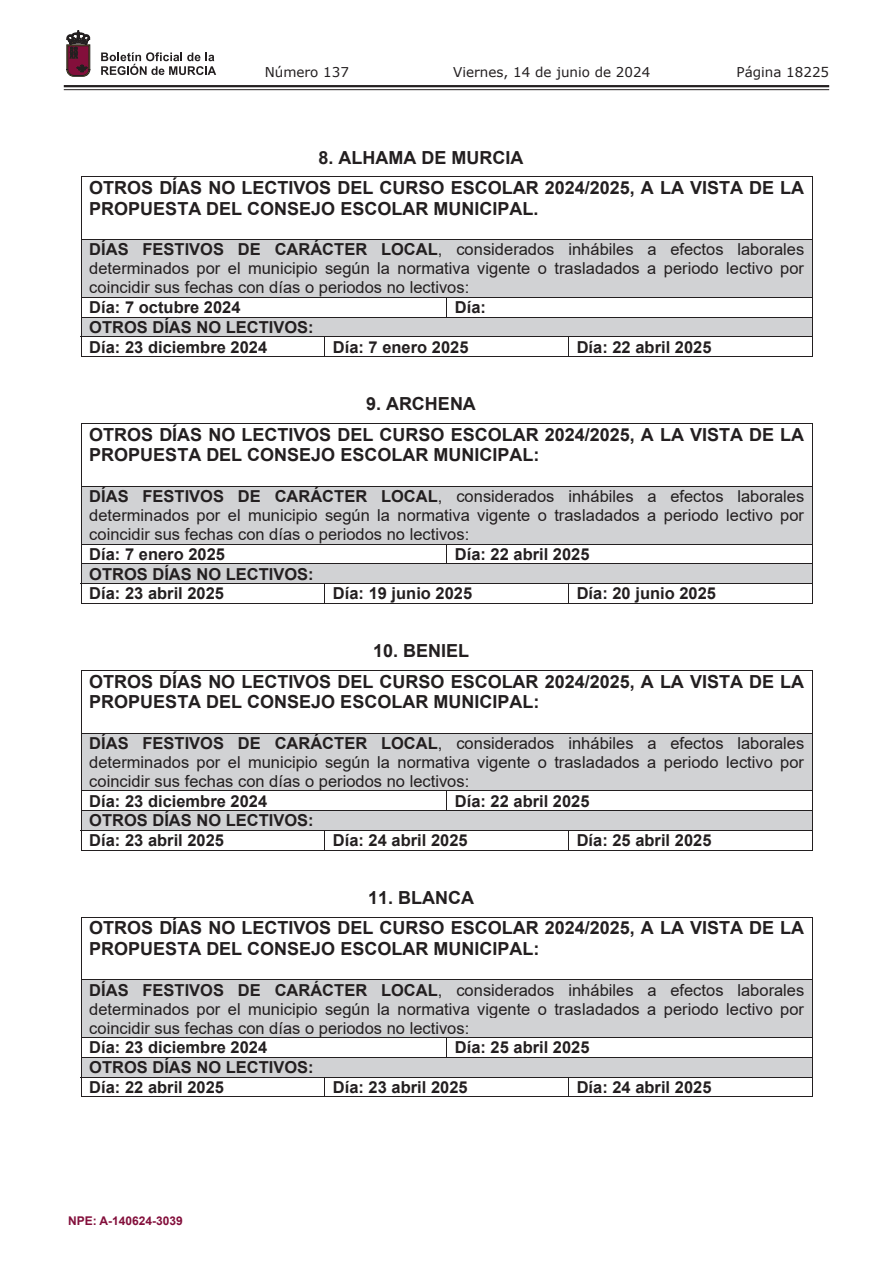
<style>
.page{position:relative;width:893px;height:1263px;background:#fff}
.page>*{position:absolute;margin:0;border:0;box-sizing:border-box;transform-origin:0 0}
.t1{font:700 18px/30.5px "Arial";color:#231f20}
.t2{font:16.5px/19px "Arial";color:#231f20;text-align:justify}
.t3{font:700 16.5px/19.6px "Arial";color:#231f20}
.t4{font:13.5px "Verdana";color:#231f20}
.t5{font:700 12px "Arial";color:#830f3b}
.s1{font-weight:700}
</style>
<div class="page">
<hr style="left:64px;top:85px;width:765px;height:2px;background:#231f20">
<hr style="left:64px;top:89px;width:765px;height:1px;background:#231f20">
<svg style="left:101px;top:52px;width:115px;height:23px"></svg>
<svg style="left:67px;top:31px;width:23px;height:45px"></svg>
<hr style="left:81px;top:176px;width:732px;height:1px;background:#231f20">
<hr style="left:81px;top:177px;width:1px;height:62px;background:#231f20">
<hr style="left:812px;top:177px;width:1px;height:62px;background:#231f20">
<div style="left:82px;top:240px;width:730px;height:57px;background:#d1d2d4"></div>
<hr style="left:81px;top:239px;width:732px;height:1px;background:#231f20">
<hr style="left:81px;top:240px;width:1px;height:57px;background:#231f20">
<hr style="left:812px;top:240px;width:1px;height:57px;background:#231f20">
<hr style="left:81px;top:297px;width:732px;height:1px;background:#231f20">
<svg style="left:446px;top:298px;width:1px;height:19px"></svg>
<div style="left:89px;top:317px;width:715px;height:19px;background:#d1d2d4"></div>
<hr style="left:81px;top:317px;width:732px;height:1px;background:#231f20">
<hr style="left:81px;top:336px;width:488px;height:1px;background:#231f20">
<hr style="left:569px;top:336px;width:243px;height:1px;background:#231f20">
<svg style="left:81px;top:298px;width:1px;height:58px"></svg>
<hr style="left:81px;top:356px;width:243px;height:1px;background:#231f20">
<svg style="left:324px;top:337px;width:1px;height:20px"></svg>
<hr style="left:325px;top:356px;width:243px;height:1px;background:#231f20">
<svg style="left:568px;top:337px;width:1px;height:20px"></svg>
<hr style="left:569px;top:356px;width:243px;height:1px;background:#231f20">
<svg style="left:812px;top:298px;width:1px;height:59px"></svg>
<hr style="left:81px;top:423px;width:732px;height:1px;background:#231f20">
<hr style="left:81px;top:424px;width:1px;height:62px;background:#231f20">
<hr style="left:812px;top:424px;width:1px;height:62px;background:#231f20">
<div style="left:82px;top:487px;width:730px;height:57px;background:#d1d2d4"></div>
<hr style="left:81px;top:486px;width:732px;height:1px;background:#231f20">
<hr style="left:81px;top:487px;width:1px;height:57px;background:#231f20">
<hr style="left:812px;top:487px;width:1px;height:57px;background:#231f20">
<hr style="left:81px;top:544px;width:732px;height:1px;background:#231f20">
<svg style="left:446px;top:545px;width:1px;height:18px"></svg>
<div style="left:82px;top:564px;width:730px;height:19px;background:#d1d2d4"></div>
<hr style="left:81px;top:563px;width:732px;height:1px;background:#231f20">
<hr style="left:81px;top:583px;width:488px;height:1px;background:#231f20">
<hr style="left:569px;top:583px;width:243px;height:1px;background:#231f20">
<svg style="left:81px;top:545px;width:1px;height:58px"></svg>
<hr style="left:81px;top:603px;width:243px;height:1px;background:#231f20">
<svg style="left:324px;top:584px;width:1px;height:20px"></svg>
<hr style="left:325px;top:603px;width:243px;height:1px;background:#231f20">
<svg style="left:568px;top:584px;width:1px;height:20px"></svg>
<hr style="left:569px;top:603px;width:243px;height:1px;background:#231f20">
<svg style="left:812px;top:545px;width:1px;height:59px"></svg>
<hr style="left:81px;top:670px;width:732px;height:1px;background:#231f20">
<hr style="left:81px;top:671px;width:1px;height:62px;background:#231f20">
<hr style="left:812px;top:671px;width:1px;height:62px;background:#231f20">
<div style="left:82px;top:734px;width:730px;height:56px;background:#d1d2d4"></div>
<hr style="left:81px;top:733px;width:732px;height:1px;background:#231f20">
<hr style="left:81px;top:734px;width:1px;height:56px;background:#231f20">
<hr style="left:812px;top:734px;width:1px;height:56px;background:#231f20">
<hr style="left:81px;top:790px;width:732px;height:1px;background:#231f20">
<svg style="left:446px;top:791px;width:1px;height:19px"></svg>
<div style="left:82px;top:811px;width:730px;height:19px;background:#d1d2d4"></div>
<hr style="left:81px;top:810px;width:732px;height:1px;background:#231f20">
<hr style="left:81px;top:830px;width:488px;height:1px;background:#231f20">
<hr style="left:569px;top:830px;width:243px;height:1px;background:#231f20">
<svg style="left:81px;top:791px;width:1px;height:59px"></svg>
<hr style="left:81px;top:850px;width:243px;height:1px;background:#231f20">
<svg style="left:324px;top:831px;width:1px;height:19px"></svg>
<hr style="left:325px;top:850px;width:243px;height:1px;background:#231f20">
<svg style="left:568px;top:831px;width:1px;height:19px"></svg>
<hr style="left:569px;top:850px;width:243px;height:1px;background:#231f20">
<svg style="left:812px;top:791px;width:1px;height:60px"></svg>
<hr style="left:81px;top:917px;width:732px;height:1px;background:#231f20">
<hr style="left:81px;top:917px;width:1px;height:62px;background:#231f20">
<hr style="left:812px;top:917px;width:1px;height:62px;background:#231f20">
<div style="left:82px;top:980px;width:730px;height:57px;background:#d1d2d4"></div>
<hr style="left:81px;top:979px;width:732px;height:1px;background:#231f20">
<hr style="left:81px;top:980px;width:1px;height:57px;background:#231f20">
<hr style="left:812px;top:980px;width:1px;height:57px;background:#231f20">
<hr style="left:81px;top:1037px;width:732px;height:1px;background:#231f20">
<svg style="left:446px;top:1038px;width:1px;height:19px"></svg>
<div style="left:82px;top:1058px;width:730px;height:19px;background:#d1d2d4"></div>
<hr style="left:81px;top:1057px;width:732px;height:1px;background:#231f20">
<hr style="left:81px;top:1077px;width:488px;height:1px;background:#231f20">
<hr style="left:569px;top:1077px;width:243px;height:1px;background:#231f20">
<svg style="left:81px;top:1038px;width:1px;height:58px"></svg>
<hr style="left:81px;top:1096px;width:243px;height:1px;background:#231f20">
<svg style="left:324px;top:1078px;width:1px;height:19px"></svg>
<hr style="left:325px;top:1096px;width:243px;height:1px;background:#231f20">
<svg style="left:568px;top:1078px;width:1px;height:19px"></svg>
<hr style="left:569px;top:1096px;width:243px;height:1px;background:#231f20">
<svg style="left:812px;top:1038px;width:1px;height:59px"></svg>
<p class="t4" style="left:265px;top:62px;width:86px">Número 137</p>
<p class="t4" style="left:453px;top:62px;width:199px">Viernes, 14 de junio de 2024</p>
<p class="t4" style="left:736px;top:62px;width:94px">Página 18225</p>
<p class="t1" style="left:89px;top:142px;width:716px;text-indent:229px">8. ALHAMA DE MURCIA<br>OTROS DÍAS NO LECTIVOS DEL CURSO ESCOLAR 2024/2025, A LA VISTA DE LA</p>
<p class="t1" style="left:89px;top:193px;width:451px">PROPUESTA DEL CONSEJO ESCOLAR MUNICIPAL.</p>
<p class="t2" style="left:89px;top:240px;width:717px"><span class="s1">DÍAS FESTIVOS DE CARÁCTER LOCAL</span>, considerados inhábiles a efectos laborales determinados por el municipio según la normativa vigente o trasladados a periodo lectivo por coincidir sus fechas con días o periodos no lectivos:</p>
<p class="t3" style="left:89px;top:298px;width:153px">Día: 7 octubre 2024</p>
<p class="t3" style="left:455px;top:298px;width:33px">Día:</p>
<p class="t3" style="left:89px;top:317px;width:226px">OTROS DÍAS NO LECTIVOS:<br>Día: 23 diciembre 2024</p>
<p class="t3" style="left:333px;top:337px;width:137px">Día: 7 enero 2025</p>
<p class="t3" style="left:577px;top:337px;width:136px">Día: 22 abril 2025</p>
<p class="t1" style="left:89px;top:389px;width:716px;text-indent:277px">9. ARCHENA<br>OTROS DÍAS NO LECTIVOS DEL CURSO ESCOLAR 2024/2025, A LA VISTA DE LA</p>
<p class="t1" style="left:89px;top:440px;width:452px">PROPUESTA DEL CONSEJO ESCOLAR MUNICIPAL:</p>
<p class="t2" style="left:89px;top:487px;width:717px"><span class="s1">DÍAS FESTIVOS DE CARÁCTER LOCAL</span>, considerados inhábiles a efectos laborales determinados por el municipio según la normativa vigente o trasladados a periodo lectivo por coincidir sus fechas con días o periodos no lectivos:</p>
<p class="t3" style="left:89px;top:544px;width:137px">Día: 7 enero 2025</p>
<p class="t3" style="left:455px;top:544px;width:136px">Día: 22 abril 2025</p>
<p class="t3" style="left:89px;top:564px;width:226px">OTROS DÍAS NO LECTIVOS:<br>Día: 23 abril 2025</p>
<p class="t3" style="left:333px;top:584px;width:141px">Día: 19 junio 2025</p>
<p class="t3" style="left:577px;top:584px;width:141px">Día: 20 junio 2025</p>
<p class="t1" style="left:89px;top:636px;width:716px;text-indent:284px">10. BENIEL<br>OTROS DÍAS NO LECTIVOS DEL CURSO ESCOLAR 2024/2025, A LA VISTA DE LA</p>
<p class="t1" style="left:89px;top:687px;width:452px">PROPUESTA DEL CONSEJO ESCOLAR MUNICIPAL:</p>
<p class="t2" style="left:89px;top:733px;width:717px"><span class="s1">DÍAS FESTIVOS DE CARÁCTER LOCAL</span>, considerados inhábiles a efectos laborales determinados por el municipio según la normativa vigente o trasladados a periodo lectivo por coincidir sus fechas con días o periodos no lectivos:</p>
<p class="t3" style="left:89px;top:791px;width:179px">Día: 23 diciembre 2024</p>
<p class="t3" style="left:455px;top:791px;width:136px">Día: 22 abril 2025</p>
<p class="t3" style="left:89px;top:811px;width:226px">OTROS DÍAS NO LECTIVOS:<br>Día: 23 abril 2025</p>
<p class="t3" style="left:333px;top:831px;width:136px">Día: 24 abril 2025</p>
<p class="t3" style="left:577px;top:831px;width:136px">Día: 25 abril 2025</p>
<p class="t1" style="left:89px;top:882px;width:716px;text-indent:279px">11. BLANCA<br>OTROS DÍAS NO LECTIVOS DEL CURSO ESCOLAR 2024/2025, A LA VISTA DE LA</p>
<p class="t1" style="left:89px;top:933px;width:452px">PROPUESTA DEL CONSEJO ESCOLAR MUNICIPAL:</p>
<p class="t2" style="left:89px;top:980px;width:717px"><span class="s1">DÍAS FESTIVOS DE CARÁCTER LOCAL</span>, considerados inhábiles a efectos laborales determinados por el municipio según la normativa vigente o trasladados a periodo lectivo por coincidir sus fechas con días o periodos no lectivos:</p>
<p class="t3" style="left:89px;top:1038px;width:179px">Día: 23 diciembre 2024</p>
<p class="t3" style="left:455px;top:1038px;width:136px">Día: 25 abril 2025</p>
<p class="t3" style="left:89px;top:1057px;width:226px">OTROS DÍAS NO LECTIVOS:<br>Día: 22 abril 2025</p>
<p class="t3" style="left:333px;top:1077px;width:136px">Día: 23 abril 2025</p>
<p class="t3" style="left:577px;top:1077px;width:136px">Día: 24 abril 2025</p>
<p class="t5" style="left:68px;top:1212px;width:116px">NPE: A-140624-3039</p>
</div>
